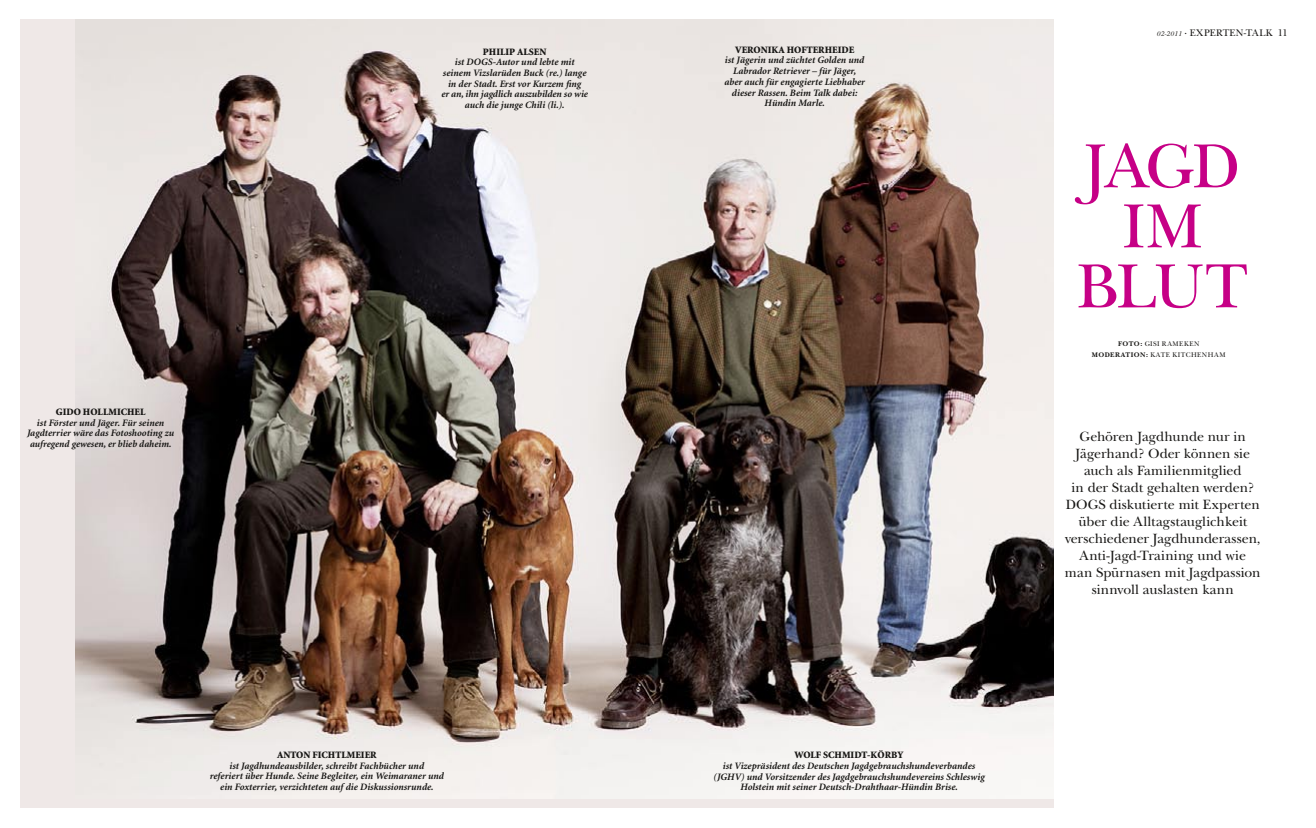
<style>
.page{position:relative;width:1316px;height:828px;background:#fff}
.page>*{position:absolute;margin:0;border:0;box-sizing:border-box;transform-origin:0 0}
._01_Headline_Baskerville{font:65px "New Baskerville";letter-spacing:-.015em;color:#c60086}
._02_Vorspann_Roman{font:14px/17px "New Baskerville";color:#181715;text-align:center}
.t1{font:10px "New Baskerville";letter-spacing:.02em;color:#181715}
._05_BU{font:italic 700 9.8px/10.7px "Minion LT";color:#181715;text-align:center}
._05_BU-2{font:900 9.8px "Minion LT";color:#181715}
.t2{font:7px "New Baskerville";letter-spacing:.07em;color:#181715}
.s1{font-style:italic;font-size:7px}
.s2{font-weight:700}
</style>
<div class="page">
<div style="left:20px;top:20px;width:1033px;height:788px;background:#efe8e7"></div>
<img style="left:76px;top:20px;width:977px;height:778px">
<p class="_05_BU-2" style="left:56px;top:407px;width:91px">GIDO HOLLMICHEL</p>
<p class="_05_BU" style="left:27px;top:417px;width:149px">ist Förster und Jäger. Für seinen<br>Jagdterrier wäre das Fotoshooting zu aufregend gewesen, er blieb daheim.</p>
<p class="_05_BU-2" style="left:483px;top:46px;width:65px">PHILIP ALSEN</p>
<p class="_05_BU" style="left:441px;top:57px;width:148px">ist DOGS-Autor und lebte mit seinem Vizslarüden Buck (re.) lange in der Stadt. Erst vor Kurzem fing<br>er an, ihn jagdlich auszubilden so wie auch die junge Chili (li.).</p>
<p class="_05_BU-2" style="left:277px;top:750px;width:101px">ANTON FICHTLMEIER</p>
<p class="_05_BU" style="left:210px;top:760px;width:236px">ist Jagdhundeausbilder, schreibt Fachbücher und<br>referiert über Hunde. Seine Begleiter, ein Weimaraner und ein Foxterrier, verzichteten auf die Diskussionsrunde.</p>
<p class="_05_BU-2" style="left:735px;top:45px;width:121px">VERONIKA HOFTERHEIDE</p>
<p class="_05_BU" style="left:724px;top:55px;width:142px">ist Jägerin und züchtet Golden und<br>Labrador Retriever – für Jäger, aber auch für engagierte Liebhaber dieser Rassen. Beim Talk dabei:<br>Hündin Marle.</p>
<p class="_05_BU-2" style="left:794px;top:750px;width:110px">WOLF SCHMIDT-KÖRBY</p>
<p class="_05_BU" style="left:713px;top:760px;width:273px">ist Vizepräsident des Deutschen Jagdgebrauchshundeverbandes (JGHV) und Vorsitzender des Jagdgebrauchshundevereins Schleswig<br>Holstein mit seiner Deutsch-Drahthaar-Hündin Brise.</p>
<p class="t1" style="left:1156px;top:27px;width:133px"><span class="s1">02-2011</span> · EXPERTEN-TALK 11</p>
<p class="_01_Headline_Baskerville" style="left:1084px;top:128px;width:157px">JAGD</p>
<p class="_01_Headline_Baskerville" style="left:1121px;top:188px;width:82px">IM</p>
<p class="_01_Headline_Baskerville" style="left:1076px;top:248px;width:173px">BLUT</p>
<p class="t2" style="left:1117px;top:340px;width:83px"><span class="s2">FOTO:</span> GISI RAMEKEN</p>
<p class="t2" style="left:1091px;top:351px;width:135px"><span class="s2">MODERATION:</span> KATE KITCHENHAM</p>
<p class="_02_Vorspann_Roman" style="left:1079px;top:428px;width:168px">Gehören Jagdhunde nur in</p>
<p class="_02_Vorspann_Roman" style="left:1075px;top:445px;width:176px">Jägerhand? Oder können sie auch als Familienmitglied</p>
<p class="_02_Vorspann_Roman" style="left:1064px;top:479px;width:197px">in der Stadt gehalten werden?<br>DOGS diskutierte mit Experten über die Alltagstauglichkeit verschiedener Jagdhunderassen,<br>Anti-Jagd-Training und wie man Spürnasen mit Jagdpassion sinnvoll auslasten kann</p>
</div>
